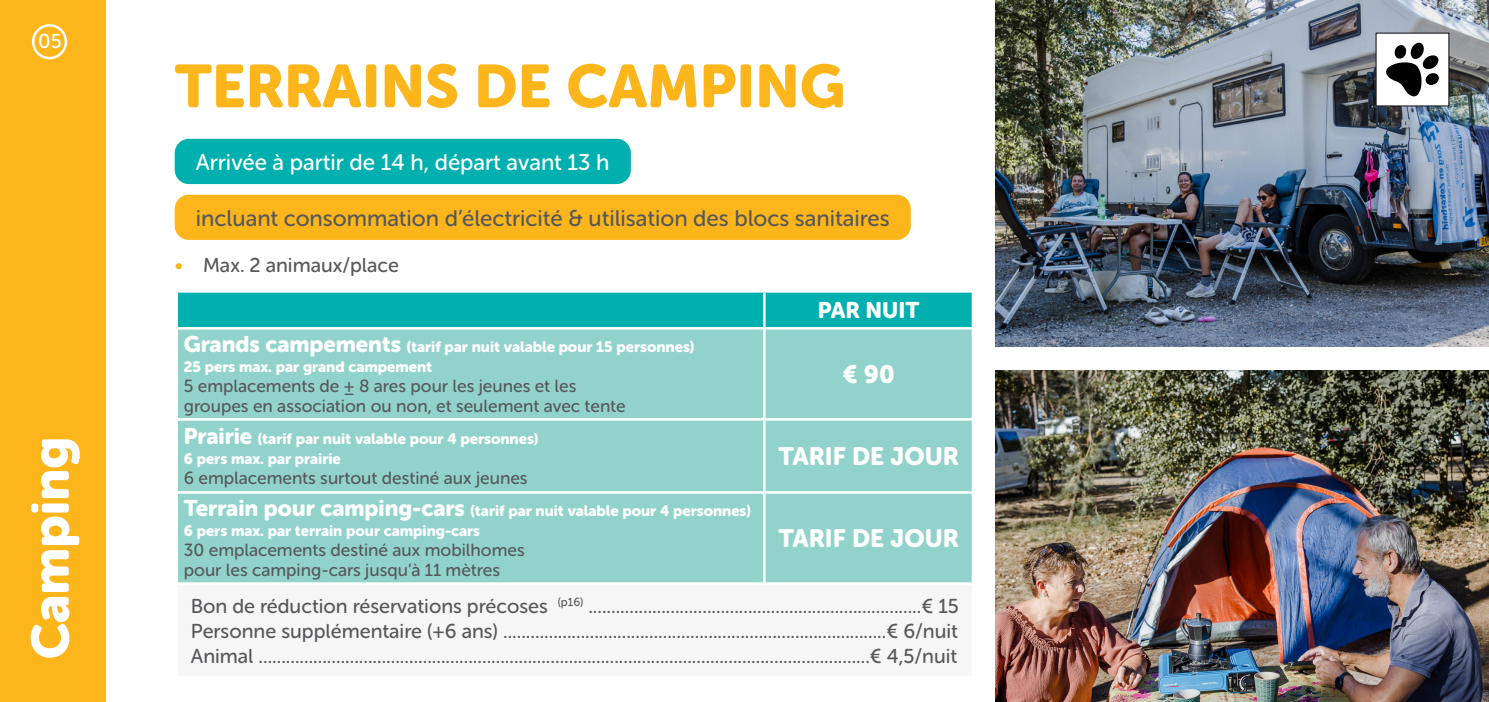
<style>
.page{position:relative;width:1489px;height:702px;background:#fff}
.page>*{position:absolute;margin:0;border:0;box-sizing:border-box;transform-origin:0 0}
.t1{font:60px "Museo Sans Rounded 900";color:#fcb61c}
.Paragraph_Style_1{font:52.5px "Museo Sans Rounded 900";color:#fff}
.Paragraph_Style_1-2{font:25px "Museo Sans Rounded 900";color:#fff}
.arcering_geel{font:22.5px "Museo Sans Rounded 500";color:#57585a}
.arcering_aankomst{font:22.5px "Museo Sans Rounded 500";color:#fff}
.Paragraph_Style_1-3{font:22.5px "Museo Sans Rounded 900";color:#fff}
.Paragraph_Style_1-4{font:20px "Museo Sans Rounded 500";color:#57585a}
.t2{font:20px "Museo Sans Rounded 500";color:#fff}
.Paragraph_Style_1-5{font:17.5px "Museo Sans Rounded 500";color:#57585a}
.Paragraph_Style_1-6{font:15px/20px "Museo Sans Rounded 900";color:#fff}
.s1{color:#fcb61c}
.s2{font-size:22.5px}
</style>
<div class="page">
<img style="left:995px;top:0;width:493px;height:346px">
<div style="left:178px;top:292px;width:793px;height:35px;background:#00b0af"></div>
<div style="left:178px;top:329px;width:793px;height:253px;background:#91d3cb"></div>
<div style="left:177px;top:583px;width:795px;height:94px;background:#f6f6f7"></div>
<hr style="left:763px;top:292px;width:2px;height:35px;background:#fff">
<hr style="left:763px;top:329px;width:2px;height:89px;background:#fff">
<hr style="left:175px;top:418px;width:589px;height:2px;background:#fff">
<hr style="left:764px;top:418px;width:210px;height:2px;background:#fff">
<hr style="left:763px;top:420px;width:2px;height:71px;background:#fff">
<hr style="left:175px;top:491px;width:589px;height:2px;background:#fff">
<hr style="left:764px;top:491px;width:210px;height:2px;background:#fff">
<hr style="left:763px;top:493px;width:2px;height:89px;background:#fff">
<hr style="left:175px;top:582px;width:589px;height:2px;background:#fff">
<hr style="left:175px;top:584px;width:3px;height:91px;background:#fff">
<hr style="left:764px;top:582px;width:210px;height:2px;background:#fff">
<hr style="left:971px;top:584px;width:3px;height:91px;background:#fff">
<hr style="left:175px;top:675px;width:589px;height:3px;background:#fff">
<hr style="left:764px;top:675px;width:210px;height:3px;background:#fff">
<div style="left:175px;top:139px;width:456px;height:45px;background:#00b0af;border-radius:14px"></div>
<div style="left:175px;top:195px;width:735px;height:45px;background:#fcb61c;border-radius:14px"></div>
<img style="left:995px;top:371px;width:493px;height:331px">
<div style="left:0;top:0;width:106px;height:702px;background:#fcb61c"></div>
<div style="left:32px;top:24px;width:35px;height:35px;border:2px solid #fff;border-radius:50%"></div>
<div style="left:1375px;top:33px;width:74px;height:73px;background:#fff"></div>
<svg style="left:1386px;top:42px;width:53px;height:55px"></svg>
<p class="t2" style="left:38px;top:30px;width:25px">05</p>
<p class="Paragraph_Style_1" style="left:21px;top:659px;width:224px;rotate:-90deg">Camping</p>
<p class="t1" style="left:175px;top:52px;width:672px">TERRAINS DE CAMPING</p>
<p class="arcering_aankomst" style="left:196px;top:150px;width:415px">Arrivée à partir de 14 h, départ avant 13 h</p>
<p class="arcering_geel" style="left:196px;top:206px;width:695px">incluant consommation d’électricité &amp; utilisation des blocs sanitaires</p>
<p class="Paragraph_Style_1-4" style="left:175px;top:254px;width:226px"><span class="s1">•</span> Max. 2 animaux/place</p>
<p class="Paragraph_Style_1-6" style="left:184px;top:337px;width:512px"><span class="s2">Grands campements</span> (tarif par nuit valable pour 15 personnes)</p>
<p class="Paragraph_Style_1-6" style="left:184px;top:357px;width:250px">25 pers max. par grand campement</p>
<p class="Paragraph_Style_1-5" style="left:184px;top:376px;width:394px">5 emplacements de ± 8 ares pour les jeunes et les</p>
<p class="Paragraph_Style_1-5" style="left:184px;top:396px;width:443px">groupes en association ou non, et seulement avec tente</p>
<p class="Paragraph_Style_1-6" style="left:184px;top:429px;width:356px"><span class="s2">Prairie</span> (tarif par nuit valable pour 4 personnes)<br>6 pers max. par prairie</p>
<p class="Paragraph_Style_1-5" style="left:184px;top:468px;width:345px">6 emplacements surtout destiné aux jeunes</p>
<p class="Paragraph_Style_1-6" style="left:184px;top:501px;width:568px"><span class="s2">Terrain pour camping-cars</span> (tarif par nuit valable pour 4 personnes)<br>6 pers max. par terrain pour camping-cars</p>
<p class="Paragraph_Style_1-5" style="left:184px;top:541px;width:342px">30 emplacements destiné aux mobilhomes</p>
<p class="Paragraph_Style_1-5" style="left:184px;top:561px;width:318px">pour les camping-cars jusqu’à 11 mètres</p>
<p class="Paragraph_Style_1-3" style="left:817px;top:297px;width:103px">PAR NUIT</p>
<p class="Paragraph_Style_1-2" style="left:842px;top:360px;width:54px">€ 90</p>
<p class="Paragraph_Style_1-2" style="left:778px;top:442px;width:182px">TARIF DE JOUR</p>
<p class="Paragraph_Style_1-2" style="left:778px;top:524px;width:182px">TARIF DE JOUR</p>
<p class="Paragraph_Style_1-4" style="left:191px;top:595px;width:769px">Bon de réduction réservations précoses <sup>(p16)</sup> .........................................................................€ 15</p>
<p class="Paragraph_Style_1-4" style="left:191px;top:620px;width:768px">Personne supplémentaire (+6 ans) ....................................................................................€ 6/nuit</p>
<p class="Paragraph_Style_1-4" style="left:191px;top:645px;width:768px">Animal ......................................................................................................................................€ 4,5/nuit</p>
</div>
